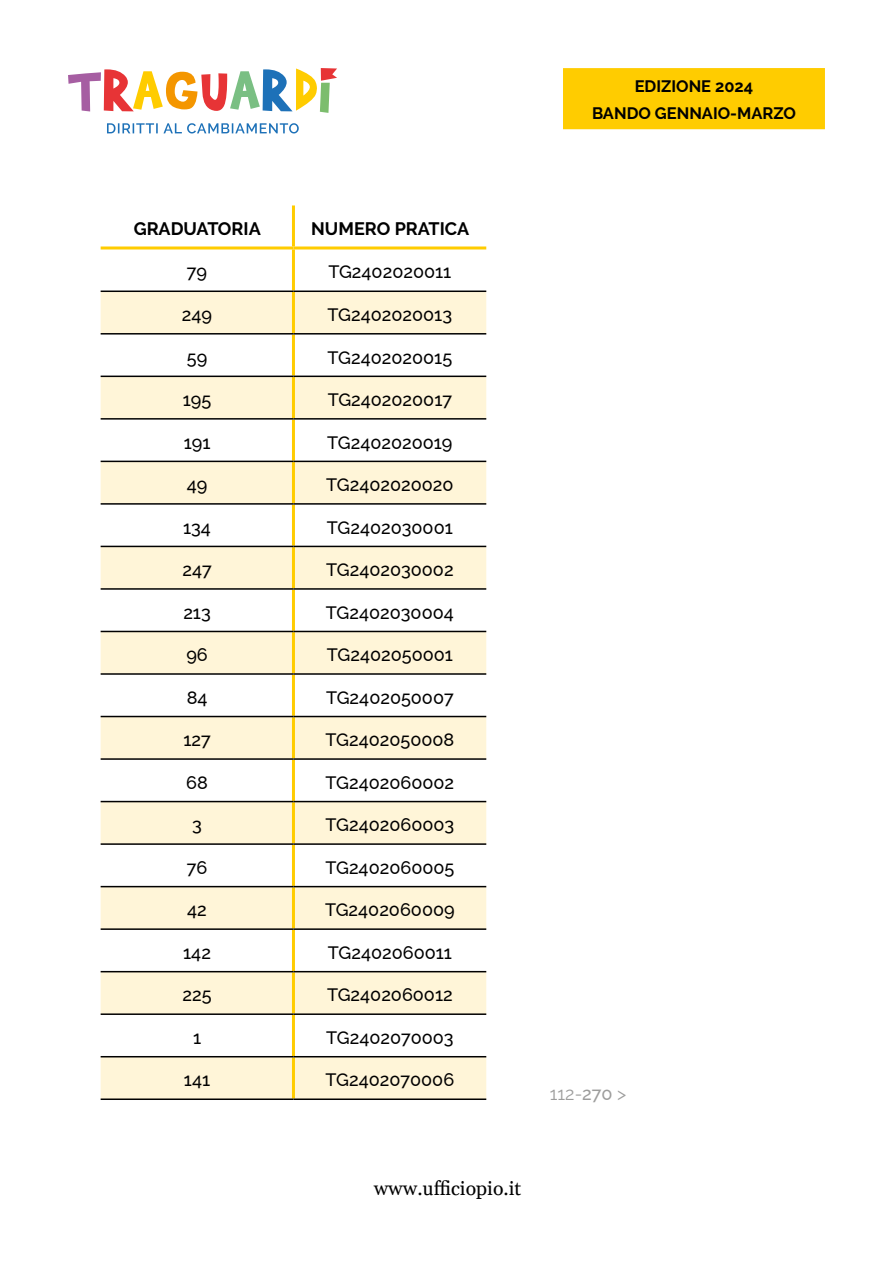
<style>
.page{position:relative;width:893px;height:1263px;background:#fff}
.page>*{position:absolute;margin:0;border:0;box-sizing:border-box;transform-origin:0 0}
.t1{font:19.5px "Gelasio";color:#000}
.t2{font:100 18px "Raleway";color:#000}
.t3{font:700 18px "Raleway";color:#000}
.t4{font:18px "Raleway";color:#9d9d9c}
.t5{font:700 16.5px/27px "Raleway";color:#000;text-align:center}
.s1{font-weight:100}
</style>
<div class="page">
<div style="left:563px;top:68px;width:262px;height:61px;background:#fc0"></div>
<svg style="left:68px;top:68px;width:269px;height:45px"></svg>
<svg style="left:107px;top:123px;width:192px;height:10px"></svg>
<svg style="left:101px;top:292px;width:385px;height:806px;fill:#fff5d8"></svg>
<hr style="left:292px;top:205px;width:3px;height:41px;background:#fc0">
<hr style="left:292px;top:249px;width:3px;height:41px;background:#fc0">
<hr style="left:292px;top:292px;width:3px;height:41px;background:#fc0">
<hr style="left:292px;top:335px;width:3px;height:41px;background:#fc0">
<hr style="left:292px;top:377px;width:3px;height:41px;background:#fc0">
<hr style="left:292px;top:420px;width:3px;height:41px;background:#fc0">
<hr style="left:292px;top:462px;width:3px;height:41px;background:#fc0">
<hr style="left:292px;top:505px;width:3px;height:41px;background:#fc0">
<hr style="left:292px;top:547px;width:3px;height:41px;background:#fc0">
<hr style="left:292px;top:590px;width:3px;height:41px;background:#fc0">
<hr style="left:292px;top:632px;width:3px;height:41px;background:#fc0">
<hr style="left:292px;top:675px;width:3px;height:41px;background:#fc0">
<hr style="left:292px;top:717px;width:3px;height:41px;background:#fc0">
<hr style="left:292px;top:760px;width:3px;height:41px;background:#fc0">
<hr style="left:292px;top:802px;width:3px;height:41px;background:#fc0">
<hr style="left:292px;top:845px;width:3px;height:41px;background:#fc0">
<hr style="left:292px;top:887px;width:3px;height:41px;background:#fc0">
<hr style="left:292px;top:930px;width:3px;height:41px;background:#fc0">
<hr style="left:292px;top:972px;width:3px;height:41px;background:#fc0">
<hr style="left:292px;top:1015px;width:3px;height:41px;background:#fc0">
<hr style="left:292px;top:1057px;width:3px;height:41px;background:#fc0">
<hr style="left:101px;top:290px;width:192px;height:2px;background:#000">
<hr style="left:293px;top:290px;width:193px;height:2px;background:#000">
<hr style="left:101px;top:333px;width:192px;height:2px;background:#000">
<hr style="left:293px;top:333px;width:193px;height:2px;background:#000">
<hr style="left:101px;top:376px;width:192px;height:1px;background:#000">
<hr style="left:293px;top:376px;width:193px;height:1px;background:#000">
<hr style="left:101px;top:418px;width:192px;height:2px;background:#000">
<hr style="left:293px;top:418px;width:193px;height:2px;background:#000">
<hr style="left:101px;top:461px;width:192px;height:1px;background:#000">
<hr style="left:293px;top:461px;width:193px;height:1px;background:#000">
<hr style="left:101px;top:503px;width:192px;height:2px;background:#000">
<hr style="left:293px;top:503px;width:193px;height:2px;background:#000">
<hr style="left:101px;top:546px;width:192px;height:1px;background:#000">
<hr style="left:293px;top:546px;width:193px;height:1px;background:#000">
<hr style="left:101px;top:588px;width:192px;height:2px;background:#000">
<hr style="left:293px;top:588px;width:193px;height:2px;background:#000">
<hr style="left:101px;top:631px;width:192px;height:1px;background:#000">
<hr style="left:293px;top:631px;width:193px;height:1px;background:#000">
<hr style="left:101px;top:673px;width:192px;height:2px;background:#000">
<hr style="left:293px;top:673px;width:193px;height:2px;background:#000">
<hr style="left:101px;top:716px;width:192px;height:1px;background:#000">
<hr style="left:293px;top:716px;width:193px;height:1px;background:#000">
<hr style="left:101px;top:758px;width:192px;height:2px;background:#000">
<hr style="left:293px;top:758px;width:193px;height:2px;background:#000">
<hr style="left:101px;top:801px;width:192px;height:1px;background:#000">
<hr style="left:293px;top:801px;width:193px;height:1px;background:#000">
<hr style="left:101px;top:843px;width:192px;height:2px;background:#000">
<hr style="left:293px;top:843px;width:193px;height:2px;background:#000">
<hr style="left:101px;top:886px;width:192px;height:1px;background:#000">
<hr style="left:293px;top:886px;width:193px;height:1px;background:#000">
<hr style="left:101px;top:928px;width:192px;height:2px;background:#000">
<hr style="left:293px;top:928px;width:193px;height:2px;background:#000">
<hr style="left:101px;top:971px;width:192px;height:1px;background:#000">
<hr style="left:293px;top:971px;width:193px;height:1px;background:#000">
<hr style="left:101px;top:1013px;width:192px;height:2px;background:#000">
<hr style="left:293px;top:1013px;width:193px;height:2px;background:#000">
<hr style="left:101px;top:1056px;width:192px;height:1px;background:#000">
<hr style="left:293px;top:1056px;width:193px;height:1px;background:#000">
<hr style="left:101px;top:1098px;width:192px;height:2px;background:#000">
<hr style="left:293px;top:1098px;width:193px;height:2px;background:#000">
<hr style="left:101px;top:246px;width:192px;height:3px;background:#fc0">
<hr style="left:293px;top:246px;width:193px;height:3px;background:#fc0">
<p class="t5" style="left:592px;top:72px;width:205px">EDIZIONE 2024<br>BANDO GENNAIO-MARZO</p>
<p class="t3" style="left:134px;top:219px;width:128px">GRADUATORIA</p>
<p class="t3" style="left:311px;top:219px;width:159px">NUMERO PRATICA</p>
<p class="t2" style="left:187px;top:258px;width:22px">79</p>
<p class="t2" style="left:328px;top:258px;width:124px">TG2402020011</p>
<p class="t2" style="left:182px;top:300px;width:32px">249</p>
<p class="t2" style="left:328px;top:300px;width:126px">TG2402020013</p>
<p class="t2" style="left:187px;top:343px;width:22px">59</p>
<p class="t2" style="left:328px;top:343px;width:126px">TG2402020015</p>
<p class="t2" style="left:183px;top:385px;width:30px">195</p>
<p class="t2" style="left:328px;top:385px;width:126px">TG2402020017</p>
<p class="t2" style="left:184px;top:428px;width:28px">191</p>
<p class="t2" style="left:327px;top:428px;width:127px">TG2402020019</p>
<p class="t2" style="left:187px;top:470px;width:22px">49</p>
<p class="t2" style="left:326px;top:470px;width:129px">TG2402020020</p>
<p class="t2" style="left:183px;top:513px;width:29px">134</p>
<p class="t2" style="left:327px;top:513px;width:127px">TG2402030001</p>
<p class="t2" style="left:182px;top:555px;width:31px">247</p>
<p class="t2" style="left:326px;top:555px;width:129px">TG2402030002</p>
<p class="t2" style="left:183px;top:598px;width:29px">213</p>
<p class="t2" style="left:326px;top:598px;width:129px">TG2402030004</p>
<p class="t2" style="left:186px;top:640px;width:23px">96</p>
<p class="t2" style="left:327px;top:640px;width:128px">TG2402050001</p>
<p class="t2" style="left:187px;top:683px;width:22px">84</p>
<p class="t2" style="left:326px;top:683px;width:129px">TG2402050007</p>
<p class="t2" style="left:183px;top:725px;width:29px">127</p>
<p class="t2" style="left:326px;top:725px;width:130px">TG2402050008</p>
<p class="t2" style="left:186px;top:768px;width:23px">68</p>
<p class="t2" style="left:326px;top:768px;width:130px">TG2402060002</p>
<p class="t2" style="left:192px;top:810px;width:11px">3</p>
<p class="t2" style="left:326px;top:810px;width:130px">TG2402060003</p>
<p class="t2" style="left:187px;top:853px;width:22px">76</p>
<p class="t2" style="left:325px;top:853px;width:130px">TG2402060005</p>
<p class="t2" style="left:187px;top:895px;width:21px">42</p>
<p class="t2" style="left:325px;top:895px;width:131px">TG2402060009</p>
<p class="t2" style="left:183px;top:938px;width:29px">142</p>
<p class="t2" style="left:328px;top:938px;width:126px">TG2402060011</p>
<p class="t2" style="left:183px;top:980px;width:31px">225</p>
<p class="t2" style="left:327px;top:980px;width:127px">TG2402060012</p>
<p class="t2" style="left:193px;top:1023px;width:10px">1</p>
<p class="t2" style="left:326px;top:1023px;width:129px">TG2402070003</p>
<p class="t2" style="left:184px;top:1066px;width:28px">141</p>
<p class="t2" style="left:326px;top:1066px;width:130px">TG2402070006</p>
<p class="t4" style="left:550px;top:1083px;width:78px">112-<span class="s1">270</span> &gt;</p>
<p class="t1" style="left:374px;top:1170px;width:148px">www.ufficiopio.it</p>
</div>
